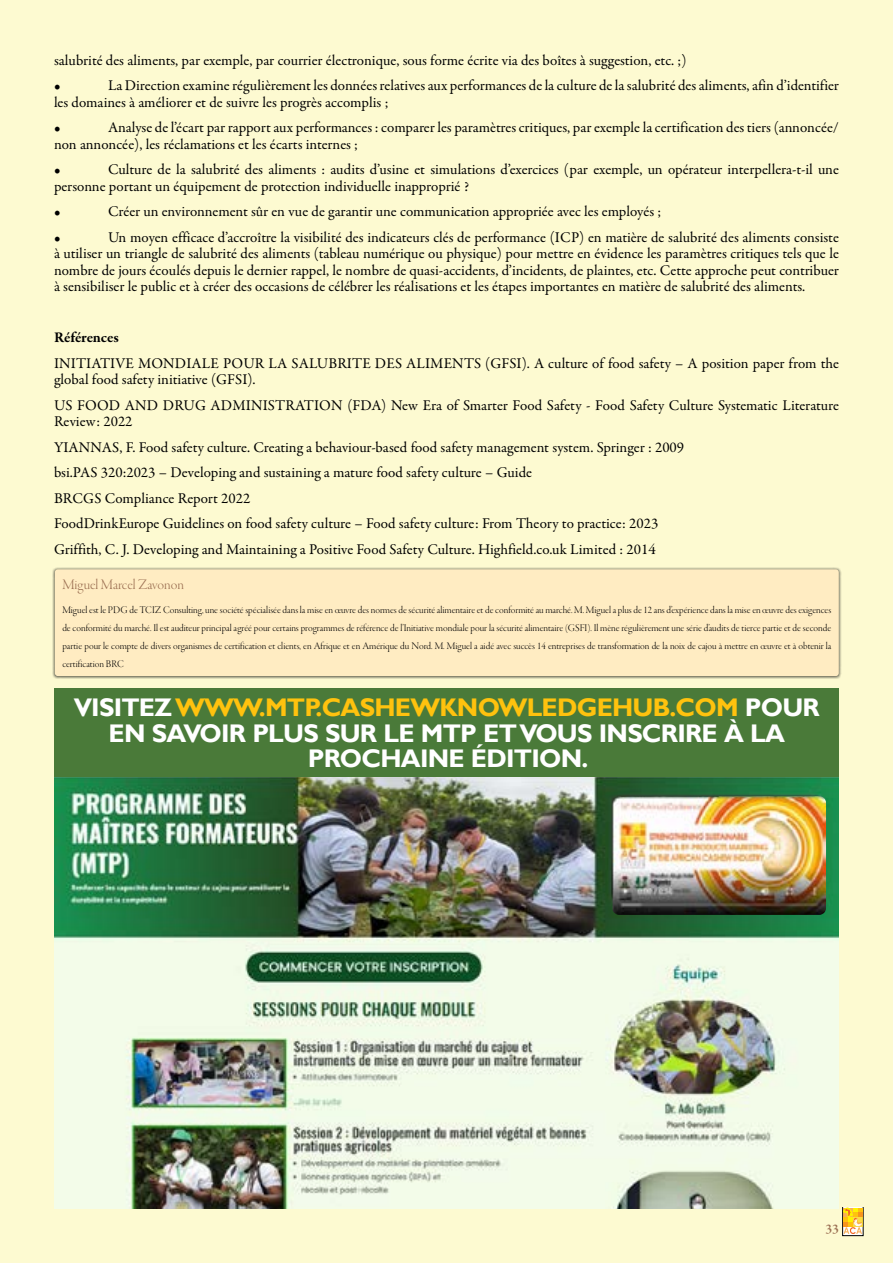
<style>
.page{position:relative;width:893px;height:1263px;background:#fdfad1}
.page>*{position:absolute;margin:0;border:0;box-sizing:border-box;transform-origin:0 0}
.t1{font:700 25.5px/25.5px "Gill Sans";letter-spacing:-.03em;color:#fff;text-align:center}
.t2{font:15px/16.5px "Garamond Premr Pro";color:#000}
.t3{font:15px "Garamond Premr Pro Lt Disp";color:#9a6e51}
.t4{font:700 15px "Garamond Premr Pro";letter-spacing:-.005em;color:#000}
.t5{font:600 13.5px "Garamond Premr Pro";color:#9a6e51}
.t6{font:10.5px/18px "Garamond Premr Pro Lt Disp";color:#000;text-align:justify}
.s1{color:#ffc20e}
</style>
<div class="page">
<img style="left:54px;top:776px;width:785px;height:433px">
<div style="left:55px;top:688px;width:784px;height:89px;background:#4a7a39"></div>
<div style="left:53px;top:567px;width:789px;height:111px;background:#000;opacity:.75"></div>
<div style="left:55px;top:569px;width:784px;height:107px;background:#ffecc2;border-radius:3px"></div>
<img style="left:613px;top:796px;width:213px;height:119px">
<svg style="left:842px;top:1207px;width:21px;height:29px"></svg>
<p class="t2" style="left:54px;top:48px;width:634px;line-height:25.5px">salubrité des aliments, par exemple, par courrier électronique, sous forme écrite via des boîtes à suggestion, etc. ;) •</p>
<p class="t2" style="left:54px;top:78px;width:786px;text-indent:54px">La Direction examine régulièrement les données relatives aux performances de la culture de la salubrité des aliments, afin d’identifier les domaines à améliorer et de suivre les progrès accomplis ;</p>
<p class="t2" style="left:54px;top:120px;width:8px">•</p>
<p class="t2" style="left:54px;top:120px;width:786px;text-indent:54px">Analyse de l’écart par rapport aux performances : comparer les paramètres critiques, par exemple la certification des tiers (annoncée/ non annoncée), les réclamations et les écarts internes ;</p>
<p class="t2" style="left:54px;top:162px;width:8px">•</p>
<p class="t2" style="left:54px;top:162px;width:786px;text-indent:54px">Culture de la salubrité des aliments : audits d’usine et simulations d’exercices (par exemple, un opérateur interpellera-t-il une personne portant un équipement de protection individuelle inapproprié ?</p>
<p class="t2" style="left:54px;top:204px;width:8px">•</p>
<p class="t2" style="left:108px;top:204px;width:555px">Créer un environnement sûr en vue de garantir une communication appropriée avec les employés ;</p>
<p class="t2" style="left:54px;top:229px;width:8px">•</p>
<p class="t2" style="left:54px;top:229px;width:786px;text-align:justify;text-indent:54px">Un moyen efficace d’accroître la visibilité des indicateurs clés de performance (ICP) en matière de salubrité des aliments consiste à utiliser un triangle de salubrité des aliments (tableau numérique ou physique) pour mettre en évidence les paramètres critiques tels que le nombre de jours écoulés depuis le dernier rappel, le nombre de quasi-accidents, d’incidents, de plaintes, etc. Cette approche peut contribuer à sensibiliser le public et à créer des occasions de célébrer les réalisations et les étapes importantes en matière de salubrité des aliments.</p>
<p class="t4" style="left:54px;top:328px;width:66px">Références</p>
<p class="t2" style="left:54px;top:355px;width:786px">INITIATIVE MONDIALE POUR LA SALUBRITE DES ALIMENTS (GFSI). A culture of food safety – A position paper from the global food safety initiative (GFSI).</p>
<p class="t2" style="left:54px;top:397px;width:786px">US FOOD AND DRUG ADMINISTRATION (FDA) New Era of Smarter Food Safety - Food Safety Culture Systematic Literature<br>Review: 2022</p>
<p class="t2" style="left:54px;top:435px;width:632px;line-height:25.5px">YIANNAS, F. Food safety culture. Creating a behaviour-based food safety management system. Springer : 2009 bsi.PAS 320:2023 – Developing and sustaining a mature food safety culture – Guide<br>BRCGS Compliance Report 2022<br>FoodDrinkEurope Guidelines on food safety culture – Food safety culture: From Theory to practice: 2023<br>Griffith, C. J. Developing and Maintaining a Positive Food Safety Culture. Highfield.co.uk Limited : 2014</p>
<p class="t3" style="left:62px;top:576px;width:123px">Miguel Marcel Zavonon</p>
<p class="t6" style="left:62px;top:601px;width:771px">Miguel est le PDG de TCIZ Consulting, une société spécialisée dans la mise en œuvre des normes de sécurité alimentaire et de conformité au marché. M. Miguel a plus de 12 ans d’expérience dans la mise en œuvre des exigences de conformité du marché. Il est auditeur principal agréé pour certains programmes de référence de l’Initiative mondiale pour la sécurité alimentaire (GSFI). Il mène régulièrement une série d’audits de tierce partie et de seconde partie pour le compte de divers organismes de certification et clients, en Afrique et en Amérique du Nord. M. Miguel a aidé avec succès 14 entreprises de transformation de la noix de cajou à mettre en œuvre et à obtenir la certification BRC</p>
<h1 class="t1" style="left:74px;top:695px;width:748px">VISITEZ <span class="s1">WWW.MTP.CASHEWKNOWLEDGEHUB.COM</span> POUR<br>EN SAVOIR PLUS SUR LE MTP ET VOUS INSCRIRE À LA<br>PROCHAINE ÉDITION.</h1>
<p class="t5" style="left:825px;top:1221px;width:15px">33</p>
</div>
